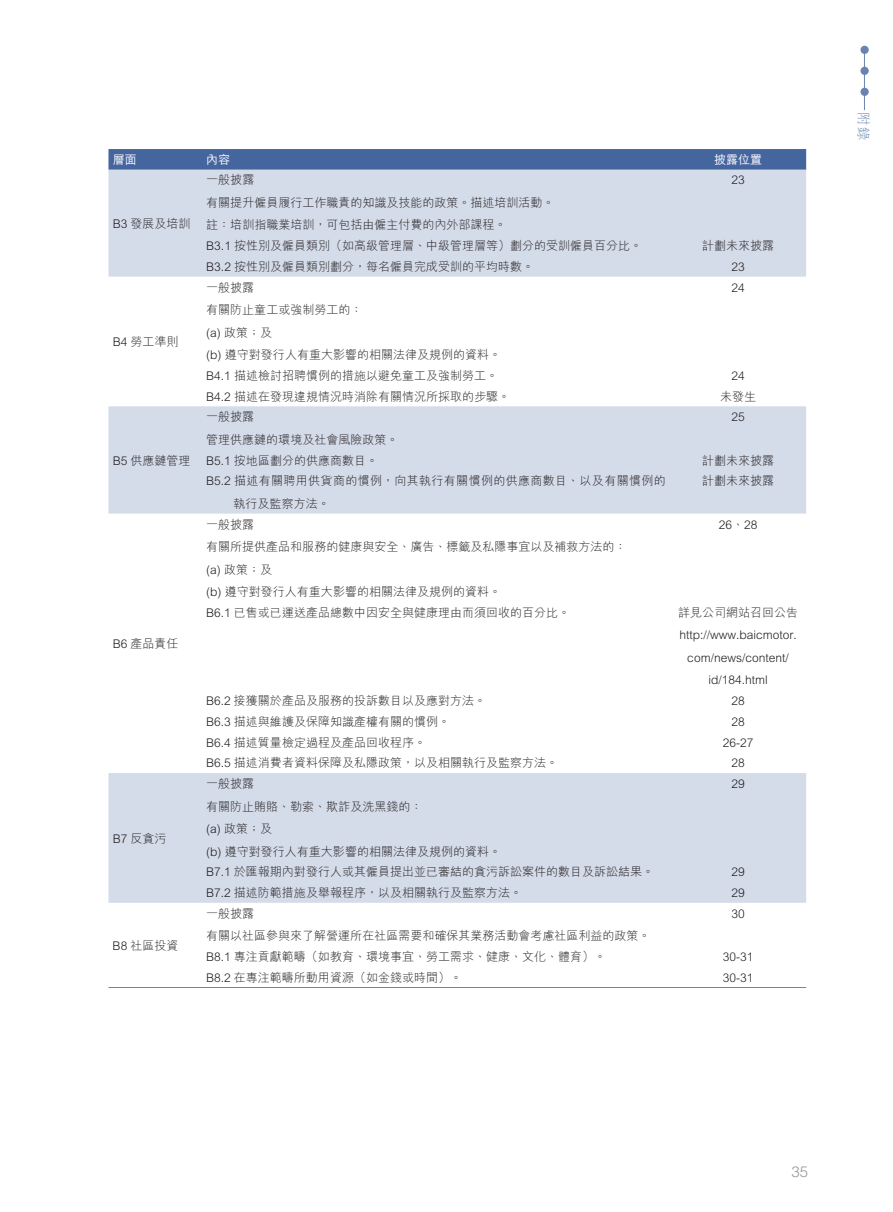
<style>
.page{position:relative;width:893px;height:1212px;background:#fff}
.page>*{position:absolute;margin:0;border:0;box-sizing:border-box;transform-origin:0 0}
.t1{font:300 15px "Helvetica LT Std";color:#97999c}
.t2{font:13.5px "M Hei HK Light E Ten B5 H";color:#6984af}
.t3{font:12px/22.5px "M Hei HK Light E Ten B5 H";color:#231f20}
.t4{font:12px/22.5px "M Hei HK Light E Ten B5 H";letter-spacing:.03em;color:#231f20}
.t5{font:12px "M Hei HK Medium E Ten B5 H";color:#fff}
</style>
<div class="page">
<div style="left:860px;top:46px;width:8px;height:8px;background:#6984af;border-radius:50%"></div>
<div style="left:860px;top:67px;width:8px;height:8px;background:#6984af;border-radius:50%"></div>
<div style="left:860px;top:88px;width:8px;height:8px;background:#6984af;border-radius:50%"></div>
<hr style="left:864px;top:50px;width:1px;height:60px;background:#6984af">
<div style="left:108px;top:149px;width:698px;height:21px;background:#45659e"></div>
<svg style="left:108px;top:170px;width:698px;height:733px"></svg>
<hr style="left:108px;top:987px;width:698px;height:1px;background:#6984af">
<p class="t5" style="left:113px;top:155px;width:25px">層面</p>
<p class="t5" style="left:206px;top:155px;width:25px">內容</p>
<p class="t5" style="left:714px;top:155px;width:49px">披露位置</p>
<p class="t3" style="left:113px;top:213px;width:79px">B3 發展及培訓</p>
<p class="t3" style="left:113px;top:332px;width:67px">B4 勞工準則</p>
<p class="t3" style="left:113px;top:450px;width:79px">B5 供應鏈管理</p>
<p class="t3" style="left:113px;top:634px;width:67px">B6 產品責任</p>
<p class="t3" style="left:113px;top:828px;width:55px">B7 反貪污</p>
<p class="t3" style="left:113px;top:936px;width:67px">B8 社區投資</p>
<p class="t3" style="left:206px;top:170px;width:349px">一般披露<br>有關提升僱員履行工作職責的知識及技能的政策。描述培訓活動。註：培訓指職業培訓，可包括由僱主付費的內外部課程。</p>
<p class="t3" style="left:731px;top:170px;width:15px">23</p>
<p class="t3" style="left:206px;top:236px;width:437px">B3.1 按性別及僱員類別（如高級管理層、中級管理層等）劃分的受訓僱員百分比。</p>
<p class="t3" style="left:702px;top:236px;width:73px">計劃未來披露</p>
<p class="t3" style="left:206px;top:257px;width:329px">B3.2 按性別及僱員類別劃分，每名僱員完成受訓的平均時數。</p>
<p class="t3" style="left:731px;top:257px;width:15px">23</p>
<p class="t3" style="left:206px;top:277px;width:296px">一般披露<br>有關防止童工或強制勞工的：<br>(a) 政策；及<br>(b) 遵守對發行人有重大影響的相關法律及規例的資料。</p>
<p class="t3" style="left:731px;top:277px;width:15px">24</p>
<p class="t3" style="left:206px;top:366px;width:293px">B4.1 描述檢討招聘慣例的措施以避免童工及強制勞工。</p>
<p class="t3" style="left:731px;top:366px;width:15px">24</p>
<p class="t3" style="left:206px;top:386px;width:305px">B4.2 描述在發現違規情況時消除有關情況所採取的步驟。</p>
<p class="t3" style="left:720px;top:386px;width:37px">未發生</p>
<p class="t3" style="left:206px;top:407px;width:193px">一般披露<br>管理供應鏈的環境及社會風險政策。</p>
<p class="t3" style="left:731px;top:407px;width:15px">25</p>
<p class="t3" style="left:206px;top:450px;width:173px">B5.1 按地區劃分的供應商數目。</p>
<p class="t3" style="left:702px;top:450px;width:73px">計劃未來披露</p>
<p class="t4" style="left:234px;top:471px;width:433px;text-indent:-27px">B5.2 描述有關聘用供貨商的慣例，向其執行有關慣例的供應商數目、以及有關慣例的執行及監察方法。</p>
<p class="t3" style="left:702px;top:471px;width:73px">計劃未來披露</p>
<p class="t3" style="left:206px;top:514px;width:421px">一般披露<br>有關所提供產品和服務的健康與安全、廣告、標籤及私隱事宜以及補救方法的：(a) 政策；及<br>(b) 遵守對發行人有重大影響的相關法律及規例的資料。</p>
<p class="t3" style="left:718px;top:514px;width:40px">26、28</p>
<p class="t3" style="left:206px;top:603px;width:365px">B6.1 已售或已運送產品總數中因安全與健康理由而須回收的百分比。</p>
<p class="t3" style="left:678px;top:603px;width:121px;text-align:center">詳見公司網站召回公告http://www.baicmotor. com/news/content/ id/184.html</p>
<p class="t3" style="left:206px;top:691px;width:281px">B6.2 接獲關於產品及服務的投訴數目以及應對方法。</p>
<p class="t3" style="left:731px;top:691px;width:15px">28</p>
<p class="t3" style="left:206px;top:712px;width:245px">B6.3 描述與維護及保障知識產權有關的慣例。</p>
<p class="t3" style="left:731px;top:712px;width:15px">28</p>
<p class="t3" style="left:206px;top:732px;width:221px">B6.4 描述質量檢定過程及產品回收程序。</p>
<p class="t3" style="left:722px;top:732px;width:32px">26-27</p>
<p class="t3" style="left:206px;top:753px;width:353px">B6.5 描述消費者資料保障及私隱政策，以及相關執行及監察方法。</p>
<p class="t3" style="left:731px;top:753px;width:15px">28</p>
<p class="t3" style="left:206px;top:774px;width:296px">一般披露<br>有關防止賄賂、勒索、欺詐及洗黑錢的：<br>(a) 政策；及<br>(b) 遵守對發行人有重大影響的相關法律及規例的資料。</p>
<p class="t3" style="left:731px;top:774px;width:15px">29</p>
<p class="t3" style="left:206px;top:862px;width:449px">B7.1 於匯報期內對發行人或其僱員提出並已審結的貪污訴訟案件的數目及訴訟結果。</p>
<p class="t3" style="left:731px;top:862px;width:15px">29</p>
<p class="t3" style="left:206px;top:883px;width:317px">B7.2 描述防範措施及舉報程序，以及相關執行及監察方法。</p>
<p class="t3" style="left:731px;top:883px;width:15px">29</p>
<p class="t3" style="left:206px;top:904px;width:445px">一般披露<br>有關以社區參與來了解營運所在社區需要和確保其業務活動會考慮社區利益的政策。</p>
<p class="t3" style="left:731px;top:904px;width:15px">30</p>
<p class="t3" style="left:206px;top:947px;width:401px">B8.1 專注貢獻範疇（如教育、環境事宜、勞工需求、健康、文化、體育）。</p>
<p class="t3" style="left:722px;top:947px;width:32px">30-31</p>
<p class="t3" style="left:206px;top:968px;width:257px">B8.2 在專注範疇所動用資源（如金錢或時間）。</p>
<p class="t3" style="left:722px;top:968px;width:32px">30-31</p>
<p class="t2" style="left:868px;top:112px;width:30px;rotate:90deg">附錄</p>
<p class="t1" style="left:791px;top:1163px;width:18px">35</p>
</div>
